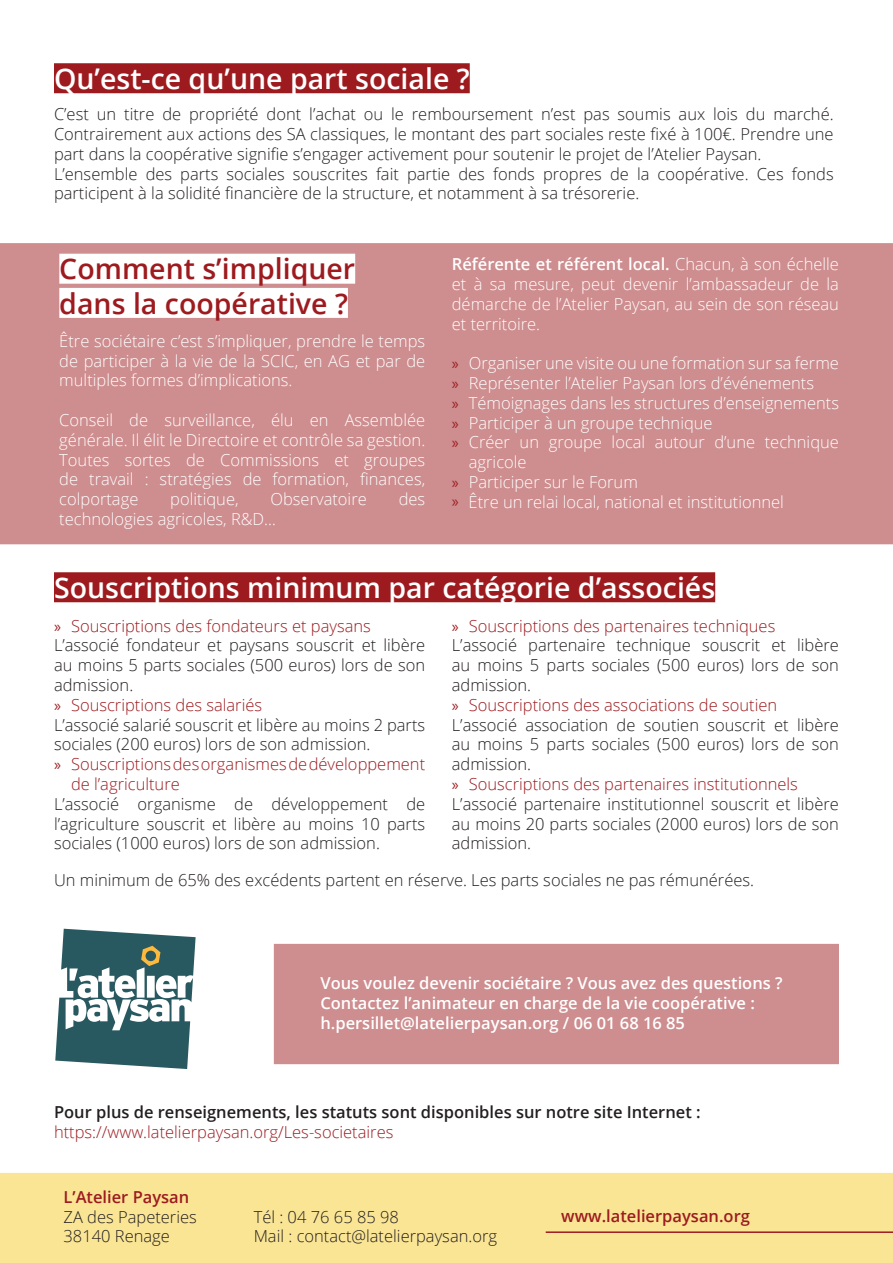
<style>
.page{position:relative;width:893px;height:1263px;background:#fff}
.page>*{position:absolute;margin:0;border:0;box-sizing:border-box;transform-origin:0 0}
.t1{font:600 28.5px "Open Sans";color:#fff}
.t2{font:600 28.5px/34.2px "Open Sans";color:#9d1b1f}
.t3{font:300 16.5px/19.8px "Open Sans";color:#231f20}
.t4{font:300 16.5px/19.8px "Open Sans";color:#fff;text-align:justify}
.t5{font:300 16.5px "Open Sans";color:#9d1b1f}
.t6{font:600 16.5px/19.8px "Open Sans";color:#fff}
.t7{font:600 16.5px "Open Sans";color:#231f20}
.t8{font:600 16.5px "Open Sans";color:#9d1b1f}
.s1{font-weight:600}
.s2{font-family:"Myriad Pro";font-weight:400;color:#9d1b1f}
.s3{font-family:"Myriad Pro";font-weight:400}
.s4{color:#9d1b1f}
</style>
<div class="page">
<div style="left:0;top:243px;width:893px;height:301px;background:#ce8d8f"></div>
<div style="left:0;top:1173px;width:893px;height:90px;background:#fae595"></div>
<div style="left:274px;top:944px;width:565px;height:120px;background:#ce8d8f"></div>
<hr style="left:546px;top:1231px;width:347px;height:2px;background:#9d1b1f">
<div style="left:54px;top:63px;width:416px;height:30px;background:#9d1b1f"></div>
<div style="left:54px;top:572px;width:661px;height:30px;background:#9d1b1f"></div>
<div style="left:59px;top:254px;width:296px;height:30px;background:#fff"></div>
<div style="left:59px;top:288px;width:289px;height:30px;background:#fff"></div>
<svg style="left:55px;top:929px;width:141px;height:140px"></svg>
<h1 class="t1" style="left:54px;top:59px;width:417px">Qu’est-ce qu’une part sociale ?</h1>
<p class="t3" style="left:54px;top:104px;width:781px">C’est un titre de propriété dont l’achat ou le remboursement n’est pas soumis aux lois du marché.<br>Contrairement aux actions des SA classiques, le montant des part sociales reste fixé à 100€. Prendre une part dans la coopérative signifie s’engager activement pour soutenir le projet de l’Atelier Paysan.<br>L’ensemble des parts sociales souscrites fait partie des fonds propres de la coopérative. Ces fonds participent à la solidité financière de la structure, et notamment à sa trésorerie.</p>
<h1 class="t2" style="left:59px;top:251px;width:297px">Comment s’impliquer dans la coopérative ?</h1>
<p class="t4" style="left:59px;top:331px;width:367px">Être sociétaire c’est s’impliquer, prendre le temps de participer à la vie de la SCIC, en AG et par de multiples formes d’implications.</p>
<p class="t4" style="left:59px;top:410px;width:367px">Conseil de surveillance, élu en Assemblée générale. Il élit le Directoire et contrôle sa gestion.<br>Toutes sortes de Commissions et groupes de travail : stratégies de formation, finances, colportage</p>
<p class="t4" style="left:170px;top:489px;width:70px">politique,</p>
<p class="t4" style="left:270px;top:489px;width:98px">Observatoire</p>
<p class="t4" style="left:399px;top:489px;width:28px">des</p>
<p class="t4" style="left:59px;top:509px;width:218px">technologies agricoles, R&amp;D…</p>
<p class="t4" style="left:452px;top:254px;width:389px"><span class="s1">Référente et référent local.</span> Chacun, à son échelle et à sa mesure, peut devenir l’ambassadeur de la démarche de l’Atelier Paysan, au sein de son réseau et territoire.</p>
<p class="t4" style="left:452px;top:353px;width:389px"><span class="s2">»</span> Organiser une visite ou une formation sur sa ferme</p>
<p class="t4" style="left:452px;top:373px;width:364px"><span class="s2">»</span> Représenter l’Atelier Paysan lors d’événements</p>
<p class="t4" style="left:452px;top:392px;width:389px"><span class="s2">»</span> Témoignages dans les structures d’enseignements</p>
<p class="t4" style="left:452px;top:412px;width:262px"><span class="s2">»</span> Participer à un groupe technique</p>
<p class="t4" style="left:452px;top:432px;width:389px"><span class="s2">»</span> Créer un groupe local autour d’une technique</p>
<p class="t4" style="left:469px;top:452px;width:59px">agricole</p>
<p class="t4" style="left:452px;top:472px;width:188px"><span class="s2">»</span> Participer sur le Forum</p>
<p class="t4" style="left:452px;top:491px;width:334px"><span class="s2">»</span> Être un relai local, national et institutionnel</p>
<h1 class="t1" style="left:54px;top:568px;width:663px">Souscriptions minimum par catégorie d’associés</h1>
<p class="t5" style="left:54px;top:614px;width:318px"><span class="s3">»</span> Souscriptions des fondateurs et paysans</p>
<p class="t3" style="left:54px;top:635px;width:373px">L’associé fondateur et paysans souscrit et libère</p>
<p class="t3" style="left:54px;top:655px;width:373px">au moins 5 parts sociales (500 euros) lors de son</p>
<p class="t3" style="left:54px;top:675px;width:81px">admission.</p>
<p class="t5" style="left:54px;top:693px;width:210px"><span class="s3">»</span> Souscriptions des salariés</p>
<p class="t3" style="left:54px;top:714px;width:373px">L’associé salarié souscrit et libère au moins 2 parts</p>
<p class="t3" style="left:54px;top:734px;width:318px">sociales (200 euros) lors de son admission.</p>
<p class="t5" style="left:54px;top:753px;width:373px"><span class="s3">»</span> Souscriptions des organismes de développement</p>
<p class="t5" style="left:71px;top:773px;width:110px">de l’agriculture</p>
<p class="t3" style="left:54px;top:793px;width:373px;text-align:justify">L’associé organisme de développement de l’agriculture souscrit et libère au moins 10 parts sociales (1000 euros) lors de son admission.</p>
<p class="t3" style="left:452px;top:615px;width:389px"><span class="s2">»</span> <span class="s4">Souscriptions des partenaires techniques </span>L’associé partenaire technique souscrit et libère au moins 5 parts sociales (500 euros) lors de son admission.<br><span class="s2">»</span> <span class="s4">Souscriptions des associations de soutien </span>L’associé association de soutien souscrit et libère au moins 5 parts sociales (500 euros) lors de son admission.<br><span class="s2">»</span> <span class="s4">Souscriptions des partenaires institutionnels </span>L’associé partenaire institutionnel souscrit et libère au moins 20 parts sociales (2000 euros) lors de son admission.</p>
<p class="t3" style="left:54px;top:869px;width:702px">Un minimum de 65% des excédents partent en réserve. Les parts sociales ne pas rémunérées.</p>
<p class="t6" style="left:320px;top:973px;width:464px">Vous voulez devenir sociétaire ? Vous avez des questions ?<br>Contactez l’animateur en charge de la vie coopérative : h.persillet@latelierpaysan.org / 06 01 68 16 85</p>
<p class="t7" style="left:54px;top:1101px;width:648px">Pour plus de renseignements, les statuts sont disponibles sur notre site Internet :</p>
<p class="t5" style="left:54px;top:1121px;width:341px">https://www.latelierpaysan.org/Les-societaires</p>
<p class="t8" style="left:64px;top:1186px;width:127px">L’Atelier Paysan</p>
<p class="t3" style="left:64px;top:1207px;width:135px">ZA des Papeteries<br>38140 Renage</p>
<p class="t3" style="left:254px;top:1206px;width:245px">Tél : 04 76 65 85 98<br>Mail : contact@latelierpaysan.org</p>
<p class="t8" style="left:561px;top:1204px;width:190px">www.latelierpaysan.org</p>
</div>
